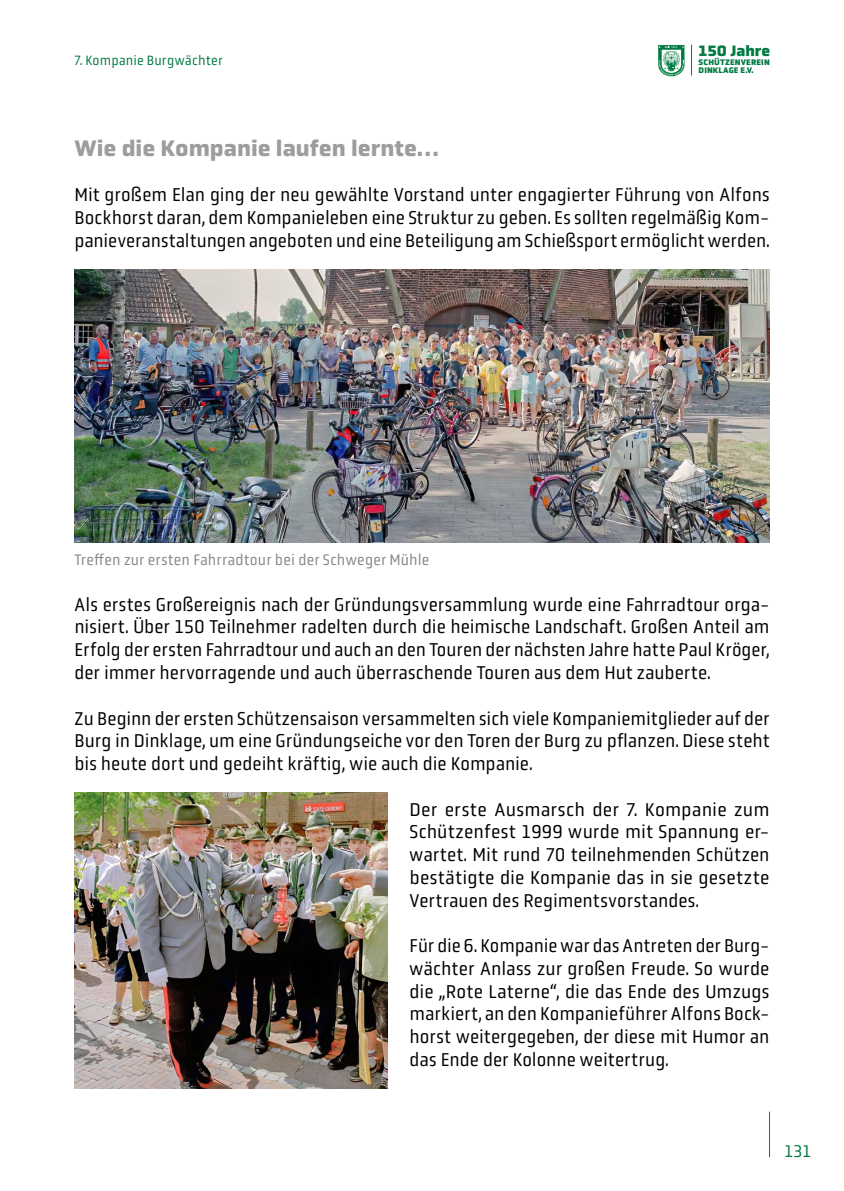
<style>
.page{position:relative;width:844px;height:1191px;background:#fff}
.page>*{position:absolute;margin:0;border:0;box-sizing:border-box;transform-origin:0 0}
.t1{font:700 22.75px "Obvia";color:#9c9d9d}
.t2{font:19.25px/22.8px "Obvia Narrow";color:#000;text-align:justify}
.t3{font:17.5px "Obvia Narrow";color:#007b42}
.t4{font:15.75px "Obvia Narrow";letter-spacing:.01em;color:#878786}
.t5{font:900 15.22px "Obvia";color:#007b42}
.t6{font:14px "Obvia Narrow";letter-spacing:.02em;color:#007b42}
.t7{font:900 8.22px/8.4px "Obvia";letter-spacing:.015em;color:#007b42}
</style>
<div class="page">
<hr style="left:691px;top:45px;width:1px;height:30px;background:#007b42">
<svg style="left:658px;top:45px;width:26px;height:31px"></svg>
<hr style="left:769px;top:1111px;width:1px;height:46px;background:#007b42">
<img style="left:74px;top:269px;width:695px;height:273px">
<img style="left:74px;top:792px;width:313px;height:296px">
<p class="t6" style="left:74px;top:52px;width:150px">7. Kompanie Burgwächter</p>
<p class="t5" style="left:698px;top:42px;width:73px">150 Jahre</p>
<p class="t7" style="left:698px;top:58px;width:73px">SCHÜTZENVEREIN<br>DINKLAGE E.V.</p>
<p class="t1" style="left:74px;top:134px;width:365px">Wie die Kompanie laufen lernte…</p>
<p class="t2" style="left:74px;top:183px;width:696px">Mit großem Elan ging der neu gewählte Vorstand unter engagierter Führung von Alfons Bockhorst daran, dem Kompanieleben eine Struktur zu geben. Es sollten regelmäßig Kom&shy;panieveranstaltungen angeboten und eine Beteiligung am Schießsport ermöglicht werden.</p>
<p class="t4" style="left:74px;top:551px;width:356px">Treffen zur ersten Fahrradtour bei der Schweger Mühle</p>
<p class="t2" style="left:74px;top:593px;width:696px">Als erstes Großereignis nach der Gründungsversammlung wurde eine Fahrradtour orga&shy;nisiert. Über 150 Teilnehmer radelten durch die heimische Landschaft. Großen Anteil am Erfolg der ersten Fahrradtour und auch an den Touren der nächsten Jahre hatte Paul Kröger, der immer hervorragende und auch überraschende Touren aus dem Hut zauberte.</p>
<p class="t2" style="left:74px;top:706px;width:696px">Zu Beginn der ersten Schützensaison versammelten sich viele Kompaniemitglieder auf der Burg in Dinklage, um eine Gründungseiche vor den Toren der Burg zu pflanzen. Diese steht bis heute dort und gedeiht kräftig, wie auch die Kompanie.</p>
<p class="t2" style="left:409px;top:797px;width:361px">Der erste Ausmarsch der 7. Kompanie zum Schützenfest 1999 wurde mit Spannung er&shy;wartet. Mit rund 70 teilnehmenden Schützen bestätigte die Kompanie das in sie gesetzte Vertrauen des Regimentsvorstandes.</p>
<p class="t2" style="left:409px;top:934px;width:361px">Für die 6. Kompanie war das Antreten der Burg&shy;wächter Anlass zur großen Freude. So wurde die „Rote Laterne“, die das Ende des Umzugs markiert, an den Kompanieführer Alfons Bock&shy;horst weitergegeben, der diese mit Humor an das Ende der Kolonne weitertrug.</p>
<p class="t3" style="left:784px;top:1140px;width:28px">131</p>
</div>
